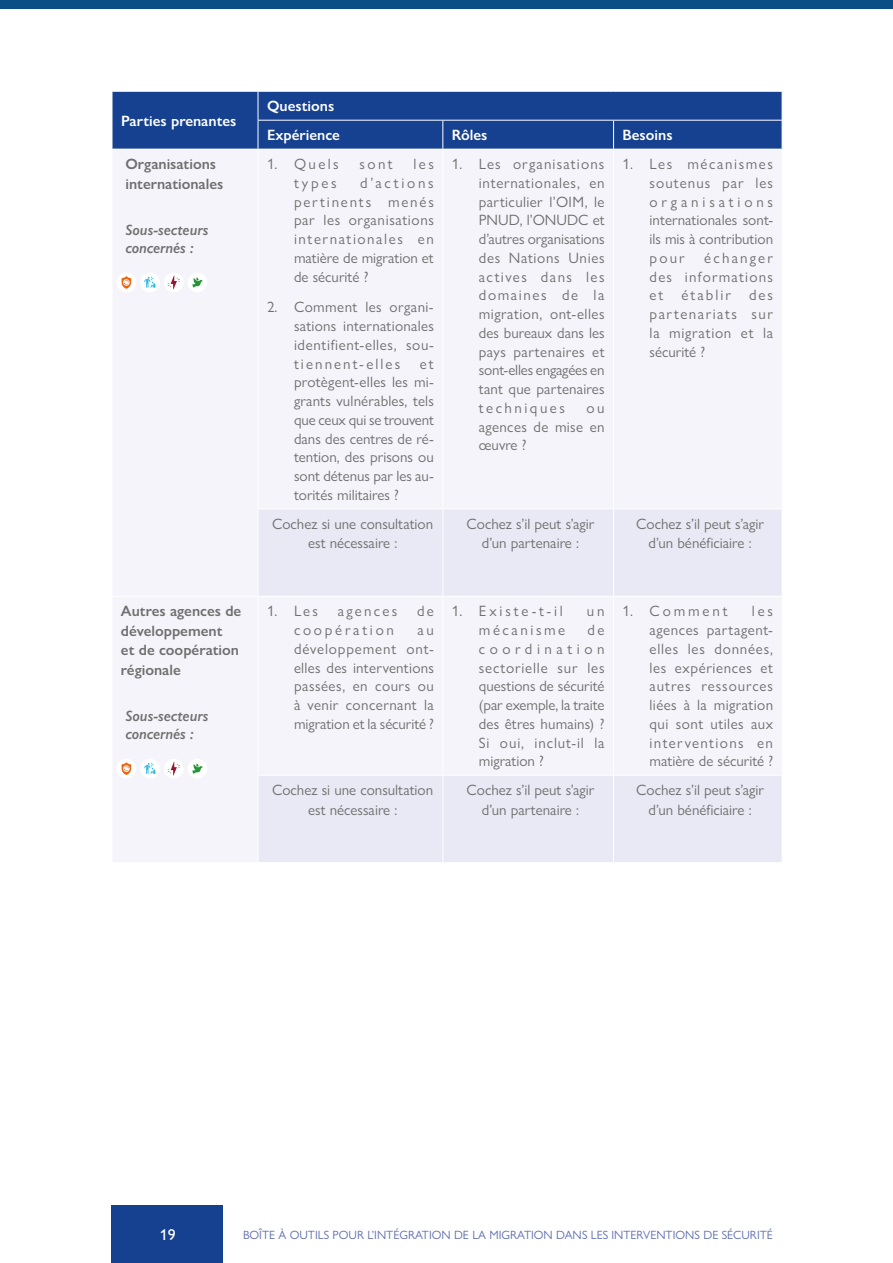
<style>
.page{position:relative;width:893px;height:1263px;background:#fff}
.page>*{position:absolute;margin:0;border:0;box-sizing:border-box;transform-origin:0 0}
.t1{font:500 15.75px "Gill Sans Nova";color:#fff}
.t2{font:15px/18.8px "Gill Sans Nova";letter-spacing:.005em;color:#706f6f;text-align:justify}
.t3{font:600 15px/19.5px "Gill Sans Nova";color:#706f6f}
.t4{font:600 15px/29px "Gill Sans Nova";color:#fff}
.t5{font:italic 600 15px/18px "Gill Sans Nova";color:#706f6f}
.t6{font:15px "Gill Sans Nova";letter-spacing:.19em;color:#706f6f}
.t7{font:15px "Gill Sans Nova";letter-spacing:.18em;color:#706f6f}
.t8{font:15px "Gill Sans Nova";letter-spacing:.17em;color:#706f6f}
.t9{font:15px "Gill Sans Nova";letter-spacing:.15em;color:#706f6f}
.t10{font:12px "Gill Sans Nova";color:#606fb0}
</style>
<div class="page">
<div style="left:0;top:0;width:893px;height:9px;background:#0b4e85"></div>
<div style="left:113px;top:150px;width:668px;height:712px;background:#f4f4fa"></div>
<svg style="left:259px;top:509px;width:523px;height:353px;fill:#f4f4fa"></svg>
<hr style="left:258px;top:149px;width:1px;height:359px;background:#fff">
<hr style="left:442px;top:149px;width:1px;height:359px;background:#fff">
<hr style="left:613px;top:149px;width:1px;height:359px;background:#fff">
<hr style="left:258px;top:508px;width:185px;height:1px;background:#fff">
<hr style="left:443px;top:508px;width:171px;height:1px;background:#fff">
<hr style="left:442px;top:509px;width:1px;height:87px;background:#fff">
<hr style="left:614px;top:508px;width:168px;height:1px;background:#fff">
<hr style="left:613px;top:509px;width:1px;height:87px;background:#fff">
<hr style="left:112px;top:596px;width:146px;height:1px;background:#fff">
<hr style="left:258px;top:596px;width:185px;height:1px;background:#fff">
<hr style="left:258px;top:597px;width:1px;height:178px;background:#fff">
<hr style="left:443px;top:596px;width:171px;height:1px;background:#fff">
<hr style="left:442px;top:597px;width:1px;height:178px;background:#fff">
<hr style="left:614px;top:596px;width:168px;height:1px;background:#fff">
<hr style="left:613px;top:597px;width:1px;height:178px;background:#fff">
<hr style="left:258px;top:775px;width:185px;height:1px;background:#fff">
<hr style="left:443px;top:775px;width:171px;height:1px;background:#fff">
<hr style="left:442px;top:776px;width:1px;height:86px;background:#fff">
<hr style="left:614px;top:775px;width:168px;height:1px;background:#fff">
<hr style="left:613px;top:776px;width:1px;height:86px;background:#fff">
<svg style="left:112px;top:91px;width:671px;height:58px;background:#1f4894"></svg>
<hr style="left:258px;top:509px;width:1px;height:87px;background:#fff">
<hr style="left:258px;top:776px;width:1px;height:86px;background:#fff">
<div style="left:116px;top:273px;width:20px;height:19px;background:#fff;border-radius:50%"></div>
<svg style="left:122px;top:276px;width:9px;height:13px"></svg>
<div style="left:164px;top:273px;width:20px;height:19px;background:#fff;border-radius:50%"></div>
<svg style="left:168px;top:276px;width:12px;height:13px"></svg>
<div style="left:188px;top:273px;width:19px;height:19px;background:#fff;border-radius:50%"></div>
<svg style="left:192px;top:277px;width:11px;height:11px"></svg>
<div style="left:140px;top:273px;width:20px;height:19px;background:#fff;border-radius:50%"></div>
<svg style="left:144px;top:277px;width:11px;height:11px"></svg>
<div style="left:116px;top:759px;width:20px;height:19px;background:#fff;border-radius:50%"></div>
<svg style="left:122px;top:762px;width:9px;height:13px"></svg>
<div style="left:164px;top:759px;width:20px;height:19px;background:#fff;border-radius:50%"></div>
<svg style="left:168px;top:762px;width:12px;height:13px"></svg>
<div style="left:188px;top:759px;width:19px;height:19px;background:#fff;border-radius:50%"></div>
<svg style="left:192px;top:763px;width:11px;height:11px"></svg>
<div style="left:140px;top:759px;width:20px;height:19px;background:#fff;border-radius:50%"></div>
<svg style="left:144px;top:763px;width:11px;height:11px"></svg>
<div style="left:112px;top:1205px;width:111px;height:58px;background:#164190"></div>
<p class="t4" style="left:121px;top:106px;width:117px">Parties prenantes</p>
<p class="t3" style="left:125px;top:154px;width:99px">Organisations internationales</p>
<p class="t5" style="left:125px;top:221px;width:85px">Sous-secteurs concernés :</p>
<p class="t3" style="left:121px;top:601px;width:122px">Autres agences de développement<br>et de coopération régionale</p>
<p class="t5" style="left:125px;top:707px;width:85px">Sous-secteurs concernés :</p>
<p class="t4" style="left:267px;top:91px;width:75px">Questions<br>Expérience</p>
<p class="t2" style="left:267px;top:154px;width:73px">1. Quels</p>
<p class="t2" style="left:360px;top:154px;width:35px">sont</p>
<p class="t2" style="left:414px;top:154px;width:22px">les</p>
<p class="t2" style="left:294px;top:173px;width:44px">types</p>
<p class="t2" style="left:294px;top:173px;width:141px;text-indent:66px">d’actions pertinents menés par les organisations internationales en matière de migration et de sécurité ?</p>
<p class="t2" style="left:294px;top:298px;width:141px;text-indent:-27px">2. Comment les organi&shy;sations internationales identifient-elles, sou&shy;tiennent-elles</p>
<p class="t2" style="left:294px;top:354px;width:141px;text-indent:126px">et protègent-elles les mi&shy;grants vulnérables, tels que ceux qui se trouvent dans des centres de ré&shy;tention, des prisons ou sont détenus par les au&shy;torités militaires ?</p>
<p class="t4" style="left:452px;top:120px;width:37px">Rôles</p>
<p class="t4" style="left:623px;top:120px;width:52px">Besoins</p>
<p class="t2" style="left:479px;top:154px;width:127px;text-indent:-27px">1. Les organisations internationales, en particulier l’OIM, le PNUD, l’ONUDC et d’autres organisations des Nations Unies actives dans les domaines de la migration, ont-elles des bureaux dans les pays partenaires et sont-elles engagées en tant que partenaires techniques</p>
<p class="t2" style="left:479px;top:398px;width:127px;text-indent:108px">ou agences de mise en œuvre ?</p>
<p class="t2" style="left:650px;top:154px;width:125px;text-indent:-27px">1. Les mécanismes soutenus par les organisations internationales sont&shy;ils mis à contribution pour</p>
<p class="t2" style="left:650px;top:248px;width:125px;text-indent:55px">échanger des informations et établir des partenariats sur la migration et la sécurité ?</p>
<p class="t2" style="left:272px;top:514px;width:163px;line-height:19.5px;text-align:center">Cochez si une consultation est nécessaire :</p>
<p class="t2" style="left:467px;top:514px;width:129px;line-height:19.5px;text-align:center">Cochez s’il peut s’agir d’un partenaire :</p>
<p class="t2" style="left:636px;top:514px;width:129px;line-height:19.5px;text-align:center">Cochez s’il peut s’agir d’un bénéficiaire :</p>
<p class="t2" style="left:267px;top:602px;width:53px">1. Les</p>
<p class="t9" style="left:338px;top:602px;width:61px">agences</p>
<p class="t2" style="left:417px;top:602px;width:18px">de</p>
<p class="t7" style="left:294px;top:621px;width:101px">coopération</p>
<p class="t2" style="left:294px;top:620px;width:141px;text-indent:123px">au développement ont&shy;elles des interventions passées, en cours ou à venir concernant la migration et la sécurité ?</p>
<p class="t6" style="left:452px;top:602px;width:113px">1. Existe-t-il</p>
<p class="t2" style="left:587px;top:602px;width:19px">un</p>
<p class="t8" style="left:479px;top:621px;width:88px">mécanisme</p>
<p class="t2" style="left:479px;top:620px;width:127px;text-indent:109px">de coordination sectorielle sur les questions de sécurité (par exemple, la traite des êtres humains) ?<br>Si oui, inclut-il la migration ?</p>
<p class="t6" style="left:623px;top:602px;width:107px">1. Comment</p>
<p class="t2" style="left:650px;top:602px;width:125px;text-indent:102px">les agences partagent&shy;elles les données, les expériences et autres ressources liées à la migration qui sont utiles aux interventions en matière de sécurité ?</p>
<p class="t2" style="left:272px;top:780px;width:163px;line-height:19.5px;text-align:center">Cochez si une consultation est nécessaire :</p>
<p class="t2" style="left:467px;top:780px;width:129px;line-height:19.5px;text-align:center">Cochez s’il peut s’agir d’un partenaire :</p>
<p class="t2" style="left:636px;top:780px;width:129px;line-height:19.5px;text-align:center">Cochez s’il peut s’agir d’un bénéficiaire :</p>
<p class="t1" style="left:160px;top:1225px;width:17px">19</p>
<p class="t10" style="left:243px;top:1227px;width:14px">Boîte</p>
<p class="t10" style="left:278px;top:1227px;width:19px">à outils</p>
<p class="t10" style="left:333px;top:1227px;width:9px">pour</p>
<p class="t10" style="left:367px;top:1227px;width:15px">l’intégration</p>
<p class="t10" style="left:454px;top:1227px;width:44px">delamigration</p>
<p class="t10" style="left:556px;top:1227px;width:9px">dans</p>
<p class="t10" style="left:591px;top:1227px;width:7px">les</p>
<p class="t10" style="left:611px;top:1227px;width:8px">interventions</p>
<p class="t10" style="left:703px;top:1227px;width:26px">de sécurité</p>
</div>
